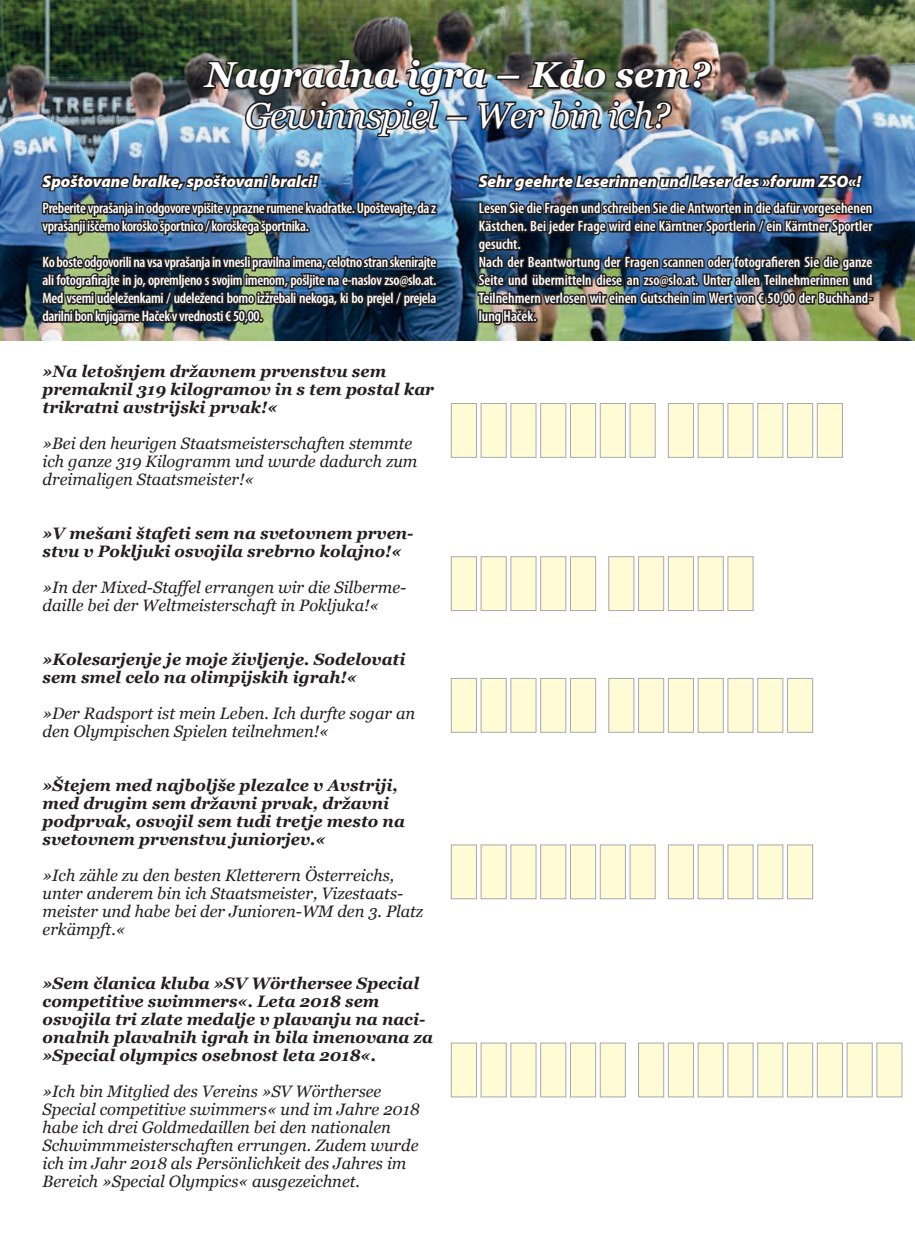
<style>
.page{position:relative;width:915px;height:1234px;background:#fff}
.page>*{position:absolute;margin:0;border:0;box-sizing:border-box;transform-origin:0 0}
.t1{font:italic 36px "Georgia";letter-spacing:-.02em;color:#fff}
.t2{font:italic 700 36px "Georgia";color:#fff}
.t3{font:italic 16.5px/18px "Georgia";color:#231f20}
.t4{font:italic 700 16.5px/18px "Georgia";color:#231f20}
.t5{font:italic 900 16.5px "Myriad Pro";color:#fff}
.t6{font:600 condensed 15px/18px "Myriad Pro";color:#fff;text-align:justify}
.t7{font:600 condensed 15px/18px "Myriad Pro";letter-spacing:-.02em;color:#fff}
</style>
<div class="page">
<img style="left:0;top:0;width:914px;height:340px">
<img style="left:38px;top:0;width:837px;height:341px">
<div style="left:451px;top:403px;width:25px;height:54px;background:#fffcd5;border:1px solid #a7a9ac"></div>
<div style="left:480px;top:403px;width:26px;height:54px;background:#fffcd5;border:1px solid #a7a9ac"></div>
<div style="left:510px;top:403px;width:26px;height:54px;background:#fffcd5;border:1px solid #a7a9ac"></div>
<div style="left:540px;top:403px;width:26px;height:54px;background:#fffcd5;border:1px solid #a7a9ac"></div>
<div style="left:570px;top:403px;width:25px;height:54px;background:#fffcd5;border:1px solid #a7a9ac"></div>
<div style="left:600px;top:403px;width:25px;height:54px;background:#fffcd5;border:1px solid #a7a9ac"></div>
<div style="left:629px;top:403px;width:26px;height:54px;background:#fffcd5;border:1px solid #a7a9ac"></div>
<div style="left:668px;top:403px;width:25px;height:54px;background:#fffcd5;border:1px solid #a7a9ac"></div>
<div style="left:697px;top:403px;width:26px;height:54px;background:#fffcd5;border:1px solid #a7a9ac"></div>
<div style="left:727px;top:403px;width:26px;height:54px;background:#fffcd5;border:1px solid #a7a9ac"></div>
<div style="left:757px;top:403px;width:25px;height:54px;background:#fffcd5;border:1px solid #a7a9ac"></div>
<div style="left:787px;top:403px;width:25px;height:54px;background:#fffcd5;border:1px solid #a7a9ac"></div>
<div style="left:816px;top:403px;width:26px;height:54px;background:#fffcd5;border:1px solid #a7a9ac"></div>
<div style="left:451px;top:556px;width:25px;height:54px;background:#fffcd5;border:1px solid #a7a9ac"></div>
<div style="left:480px;top:556px;width:26px;height:54px;background:#fffcd5;border:1px solid #a7a9ac"></div>
<div style="left:510px;top:556px;width:26px;height:54px;background:#fffcd5;border:1px solid #a7a9ac"></div>
<div style="left:540px;top:556px;width:26px;height:54px;background:#fffcd5;border:1px solid #a7a9ac"></div>
<div style="left:570px;top:556px;width:25px;height:54px;background:#fffcd5;border:1px solid #a7a9ac"></div>
<div style="left:608px;top:556px;width:26px;height:54px;background:#fffcd5;border:1px solid #a7a9ac"></div>
<div style="left:638px;top:556px;width:25px;height:54px;background:#fffcd5;border:1px solid #a7a9ac"></div>
<div style="left:668px;top:556px;width:25px;height:54px;background:#fffcd5;border:1px solid #a7a9ac"></div>
<div style="left:697px;top:556px;width:26px;height:54px;background:#fffcd5;border:1px solid #a7a9ac"></div>
<div style="left:727px;top:556px;width:26px;height:54px;background:#fffcd5;border:1px solid #a7a9ac"></div>
<div style="left:451px;top:678px;width:25px;height:54px;background:#fffcd5;border:1px solid #a7a9ac"></div>
<div style="left:480px;top:678px;width:26px;height:54px;background:#fffcd5;border:1px solid #a7a9ac"></div>
<div style="left:510px;top:678px;width:26px;height:54px;background:#fffcd5;border:1px solid #a7a9ac"></div>
<div style="left:540px;top:678px;width:26px;height:54px;background:#fffcd5;border:1px solid #a7a9ac"></div>
<div style="left:570px;top:678px;width:25px;height:54px;background:#fffcd5;border:1px solid #a7a9ac"></div>
<div style="left:608px;top:678px;width:26px;height:54px;background:#fffcd5;border:1px solid #a7a9ac"></div>
<div style="left:638px;top:678px;width:25px;height:54px;background:#fffcd5;border:1px solid #a7a9ac"></div>
<div style="left:668px;top:678px;width:25px;height:54px;background:#fffcd5;border:1px solid #a7a9ac"></div>
<div style="left:697px;top:678px;width:26px;height:54px;background:#fffcd5;border:1px solid #a7a9ac"></div>
<div style="left:727px;top:678px;width:26px;height:54px;background:#fffcd5;border:1px solid #a7a9ac"></div>
<div style="left:757px;top:678px;width:25px;height:54px;background:#fffcd5;border:1px solid #a7a9ac"></div>
<div style="left:787px;top:678px;width:25px;height:54px;background:#fffcd5;border:1px solid #a7a9ac"></div>
<div style="left:451px;top:844px;width:25px;height:54px;background:#fffcd5;border:1px solid #a7a9ac"></div>
<div style="left:480px;top:844px;width:26px;height:54px;background:#fffcd5;border:1px solid #a7a9ac"></div>
<div style="left:510px;top:844px;width:26px;height:54px;background:#fffcd5;border:1px solid #a7a9ac"></div>
<div style="left:540px;top:844px;width:26px;height:54px;background:#fffcd5;border:1px solid #a7a9ac"></div>
<div style="left:570px;top:844px;width:25px;height:54px;background:#fffcd5;border:1px solid #a7a9ac"></div>
<div style="left:600px;top:844px;width:25px;height:54px;background:#fffcd5;border:1px solid #a7a9ac"></div>
<div style="left:629px;top:844px;width:26px;height:54px;background:#fffcd5;border:1px solid #a7a9ac"></div>
<div style="left:668px;top:844px;width:25px;height:54px;background:#fffcd5;border:1px solid #a7a9ac"></div>
<div style="left:697px;top:844px;width:26px;height:54px;background:#fffcd5;border:1px solid #a7a9ac"></div>
<div style="left:727px;top:844px;width:26px;height:54px;background:#fffcd5;border:1px solid #a7a9ac"></div>
<div style="left:757px;top:844px;width:25px;height:54px;background:#fffcd5;border:1px solid #a7a9ac"></div>
<div style="left:787px;top:844px;width:25px;height:54px;background:#fffcd5;border:1px solid #a7a9ac"></div>
<div style="left:451px;top:1042px;width:25px;height:54px;background:#fffcd5;border:1px solid #a7a9ac"></div>
<div style="left:480px;top:1042px;width:26px;height:54px;background:#fffcd5;border:1px solid #a7a9ac"></div>
<div style="left:510px;top:1042px;width:26px;height:54px;background:#fffcd5;border:1px solid #a7a9ac"></div>
<div style="left:540px;top:1042px;width:26px;height:54px;background:#fffcd5;border:1px solid #a7a9ac"></div>
<div style="left:570px;top:1042px;width:25px;height:54px;background:#fffcd5;border:1px solid #a7a9ac"></div>
<div style="left:600px;top:1042px;width:25px;height:54px;background:#fffcd5;border:1px solid #a7a9ac"></div>
<div style="left:638px;top:1042px;width:25px;height:54px;background:#fffcd5;border:1px solid #a7a9ac"></div>
<div style="left:668px;top:1042px;width:25px;height:54px;background:#fffcd5;border:1px solid #a7a9ac"></div>
<div style="left:697px;top:1042px;width:26px;height:54px;background:#fffcd5;border:1px solid #a7a9ac"></div>
<div style="left:727px;top:1042px;width:26px;height:54px;background:#fffcd5;border:1px solid #a7a9ac"></div>
<div style="left:757px;top:1042px;width:25px;height:54px;background:#fffcd5;border:1px solid #a7a9ac"></div>
<div style="left:787px;top:1042px;width:25px;height:54px;background:#fffcd5;border:1px solid #a7a9ac"></div>
<div style="left:816px;top:1042px;width:26px;height:54px;background:#fffcd5;border:1px solid #a7a9ac"></div>
<div style="left:846px;top:1042px;width:26px;height:54px;background:#fffcd5;border:1px solid #a7a9ac"></div>
<div style="left:876px;top:1042px;width:25px;height:54px;background:#fffcd5;border:1px solid #a7a9ac"></div>
<h1 class="t2" style="left:205px;top:48px;width:506px">Nagradna igra – Kdo sem?</h1>
<h1 class="t1" style="left:245px;top:89px;width:427px">Gewinnspiel – Wer bin ich?</h1>
<p class="t5" style="left:43px;top:170px;width:276px">Spoštovane bralke, spoštovani bralci!</p>
<p class="t7" style="left:43px;top:199px;width:395px">Preberite vprašanja in odgovore vpišite v prazne rumene kvadratke. Upoštevajte, da z vprašanji iščemo koroško športnico / koroškega športnika.</p>
<p class="t6" style="left:43px;top:253px;width:395px">Ko boste odgovorili na vsa vprašanja in vnesli pravilna imena, celotno stran skenirajte ali fotografirajte in jo, opremljeno s svojim imenom, pošljite na e-naslov zso@slo.at.<br>Med vsemi udeleženkami / udeleženci bomo izžrebali nekoga, ki bo prejel / prejela darilni bon knjigarne Haček v vrednosti € 50,00.</p>
<p class="t5" style="left:478px;top:170px;width:383px">Sehr geehrte Leserinnen und Leser des »forum ZSO«!</p>
<p class="t6" style="left:478px;top:199px;width:395px;text-align:left">Lesen Sie die Fragen und schreiben Sie die Antworten in die dafür vorgesehenen Kästchen. Bei jeder Frage wird eine Kärntner Sportlerin / ein Kärntner Sportler gesucht.<br>Nach der Beantwortung der Fragen scannen oder fotografieren Sie die ganze Seite und übermitteln diese an zso@slo.at. Unter allen Teilnehmerinnen und Teilnehmern verlosen wir einen Gutschein im Wert von € 50,00 der Buchhand&shy;lung Haček.</p>
<p class="t4" style="left:43px;top:361px;width:393px">»Na letošnjem državnem prvenstvu sem premaknil 319 kilogramov in s tem postal kar trikratni avstrijski prvak!«</p>
<p class="t3" style="left:43px;top:433px;width:376px">»Bei den heurigen Staatsmeisterschaften stemmte ich ganze 319 Kilogramm und wurde dadurch zum dreimaligen Staatsmeister!«</p>
<p class="t4" style="left:43px;top:523px;width:372px">»V mešani štafeti sem na svetovnem prven&shy;stvu v Pokljuki osvojila srebrno kolajno!«</p>
<p class="t3" style="left:43px;top:577px;width:365px">»In der Mixed-Staffel errangen wir die Silberme&shy;daille bei der Weltmeisterschaft in Pokljuka!«</p>
<p class="t4" style="left:43px;top:649px;width:364px">»Kolesarjenje je moje življenje. Sodelovati sem smel celo na olimpijskih igrah!«</p>
<p class="t3" style="left:43px;top:703px;width:374px">»Der Radsport ist mein Leben. Ich durfte sogar an den Olympischen Spielen teilnehmen!«</p>
<p class="t4" style="left:43px;top:775px;width:364px">»Štejem med najboljše plezalce v Avstriji, med drugim sem državni prvak, državni podprvak, osvojil sem tudi tretje mesto na svetovnem prvenstvu juniorjev.«</p>
<p class="t3" style="left:43px;top:865px;width:382px">»Ich zähle zu den besten Kletterern Österreichs, unter anderem bin ich Staatsmeister, Vizestaats&shy;meister und habe bei der Junioren-WM den 3. Platz erkämpft.«</p>
<p class="t4" style="left:43px;top:973px;width:392px">»Sem članica kluba »SV Wörthersee Special competitive swimmers«. Leta 2018 sem osvojila tri zlate medalje v plavanju na naci&shy;onalnih plavalnih igrah in bila imenovana za »Special olympics osebnost leta 2018«.</p>
<p class="t3" style="left:43px;top:1081px;width:378px">»Ich bin Mitglied des Vereins »SV Wörthersee Special competitive swimmers« und im Jahre 2018 habe ich drei Goldmedaillen bei den nationalen Schwimmmeisterschaften errungen. Zudem wurde ich im Jahr 2018 als Persönlichkeit des Jahres im Bereich »Special Olympics« ausgezeichnet.</p>
</div>
